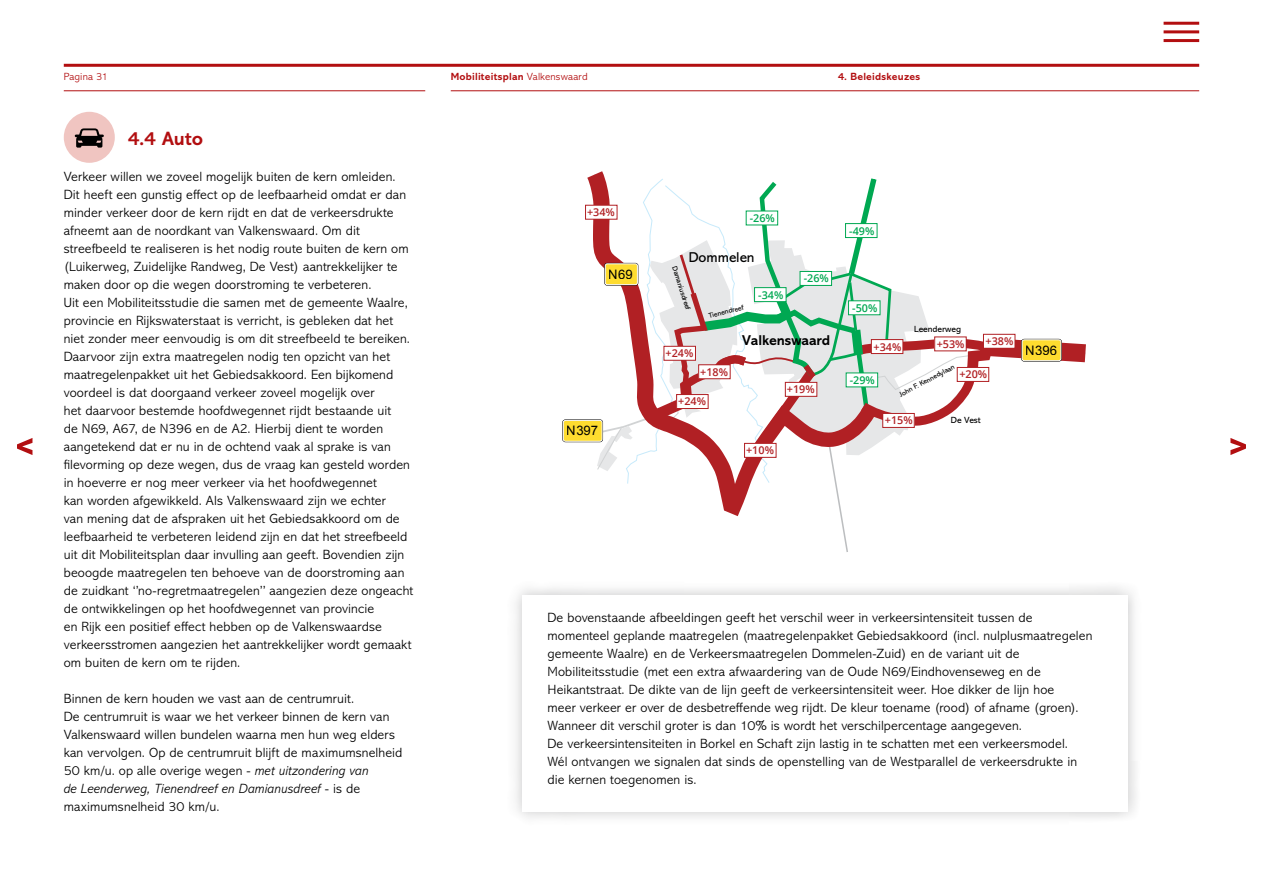
<style>
.page{position:relative;width:1263px;height:893px;background:#fff}
.page>*{position:absolute;margin:0;border:0;box-sizing:border-box;transform-origin:0 0}
.Subtitle__align_left{font:700 19.5px "Abadi MT Pro";color:#b20e10}
.t1{font:700 14.4px "Abadi MT Pro";color:#000}
.t2{font:14.4px "Abadi MT Pro";color:#000}
.Body_Text__align_left{font:300 13.5px/18px "Abadi MT Pro";letter-spacing:.01em;color:#000}
.t3{font:13.05px "Arial";color:#000}
.t4{font:600 10.8px "Open Sans";color:#b12024}
.t5{font:600 10.8px "Open Sans";color:#00a852}
.t6{font:700 10.5px "Abadi MT Pro";letter-spacing:.02em;color:#b20e10}
.t7{font:300 10.5px "Abadi MT Pro";letter-spacing:.01em;color:#b20e10}
.t8{font:9px "Abadi MT Pro";color:#000}
.t9{font:7.2px "Abadi MT Pro";color:#000}
.s1{font-weight:300}
.s2{font-style:italic}
</style>
<div class="page">
<div style="left:507px;top:581px;width:635px;height:244px;background:#4d4d4f;opacity:.3"></div>
<div style="left:522px;top:595px;width:606px;height:216px;background:#fff"></div>
<div style="left:64px;top:112px;width:51px;height:51px;background:#f0c5c1;border-radius:50%"></div>
<div style="left:585px;top:205px;width:32px;height:15px;border:1px solid #b12024"></div>
<svg style="left:592px;top:172px;width:494px;height:380px"></svg>
<div style="left:664px;top:346px;width:31px;height:14px;background:#fff"></div>
<div style="left:663px;top:346px;width:33px;height:15px;border:1px solid #b12024"></div>
<div style="left:754px;top:288px;width:32px;height:14px;background:#fff"></div>
<div style="left:754px;top:287px;width:32px;height:15px;border:1px solid #00a852"></div>
<div style="left:848px;top:301px;width:32px;height:14px;background:#fff"></div>
<div style="left:845px;top:224px;width:32px;height:14px;background:#fff"></div>
<div style="left:845px;top:223px;width:32px;height:15px;border:1px solid #00a852"></div>
<div style="left:800px;top:271px;width:31px;height:14px;background:#fff"></div>
<div style="left:800px;top:271px;width:32px;height:15px;border:1px solid #00a852"></div>
<div style="left:846px;top:373px;width:32px;height:14px;background:#fff"></div>
<div style="left:562px;top:419px;width:41px;height:23px;border:2px solid #000;border-radius:2px"></div>
<div style="left:563px;top:420px;width:39px;height:21px;background:#fedc2f;border-radius:2px"></div>
<div style="left:563px;top:420px;width:39px;height:22px;border:1px solid #fff;border-radius:2px"></div>
<div style="left:1021px;top:339px;width:41px;height:23px;border:2px solid #000;border-radius:2px"></div>
<div style="left:1022px;top:340px;width:39px;height:21px;background:#fedc2f;border-radius:2px"></div>
<div style="left:1022px;top:339px;width:39px;height:22px;border:1px solid #fff;border-radius:2px"></div>
<div style="left:746px;top:211px;width:32px;height:14px;background:#fff"></div>
<svg style="left:75px;top:128px;width:29px;height:20px"></svg>
<hr style="left:64px;top:64px;width:1135px;height:3px;background:#b20e10">
<hr style="left:64px;top:90px;width:361px;height:1px;background:#b20e10">
<hr style="left:451px;top:90px;width:748px;height:1px;background:#b20e10">
<svg style="left:17px;top:438px;width:15px;height:17px"></svg>
<svg style="left:1230px;top:438px;width:16px;height:17px"></svg>
<hr style="left:1163px;top:22px;width:36px;height:3px;background:#b20e10">
<hr style="left:1163px;top:30px;width:36px;height:3px;background:#b20e10">
<hr style="left:1163px;top:39px;width:36px;height:3px;background:#b20e10">
<p class="t7" style="left:64px;top:71px;width:46px">Pagina 31</p>
<p class="t6" style="left:451px;top:70px;width:138px">Mobiliteitsplan <span class="s1">Valkenswaard</span></p>
<p class="t6" style="left:838px;top:70px;width:84px">4. Beleidskeuzes</p>
<p class="Subtitle__align_left" style="left:128px;top:127px;width:77px">4.4 Auto</p>
<p class="Body_Text__align_left" style="left:64px;top:168px;width:351px">Verkeer willen we zoveel mogelijk buiten de kern omleiden.<br>Dit heeft een gunstig effect op de leefbaarheid omdat er dan minder verkeer door de kern rijdt en dat de verkeersdrukte afneemt aan de noordkant van Valkenswaard. Om dit streefbeeld te realiseren is het nodig route buiten de kern om (Luikerweg, Zuidelijke Randweg, De Vest) aantrekkelijker te maken door op die wegen doorstroming te verbeteren.<br>Uit een Mobiliteitsstudie die samen met de gemeente Waalre, provincie en Rijkswaterstaat is verricht, is gebleken dat het niet zonder meer eenvoudig is om dit streefbeeld te bereiken.<br>Daarvoor zijn extra maatregelen nodig ten opzicht van het maatregelenpakket uit het Gebiedsakkoord. Een bijkomend voordeel is dat doorgaand verkeer zoveel mogelijk over<br>het daarvoor bestemde hoofdwegennet rijdt bestaande uit<br>de N69, A67, de N396 en de A2. Hierbij dient te worden aangetekend dat er nu in de ochtend vaak al sprake is van filevorming op deze wegen, dus de vraag kan gesteld worden in hoeverre er nog meer verkeer via het hoofdwegennet<br>kan worden afgewikkeld. Als Valkenswaard zijn we echter<br>van mening dat de afspraken uit het Gebiedsakkoord om de leefbaarheid te verbeteren leidend zijn en dat het streefbeeld uit dit Mobiliteitsplan daar invulling aan geeft. Bovendien zijn beoogde maatregelen ten behoeve van de doorstroming aan de zuidkant ‘’no-regretmaatregelen’’ aangezien deze ongeacht de ontwikkelingen op het hoofdwegennet van provincie<br>en Rijk een positief effect hebben op de Valkenswaardse verkeersstromen aangezien het aantrekkelijker wordt gemaakt om buiten de kern om te rijden.</p>
<p class="Body_Text__align_left" style="left:64px;top:690px;width:340px">Binnen de kern houden we vast aan de centrumruit.<br>De centrumruit is waar we het verkeer binnen de kern van Valkenswaard willen bundelen waarna men hun weg elders kan vervolgen. Op de centrumruit blijft de maximumsnelheid 50 km/u. op alle overige wegen - <span class="s2">met uitzondering van<br>de Leenderweg, Tienendreef en Damianusdreef</span> - is de maximumsnelheid 30 km/u.</p>
<p class="t4" style="left:587px;top:205px;width:29px">+34%</p>
<p class="t3" style="left:609px;top:266px;width:25px">N69</p>
<p class="t3" style="left:567px;top:422px;width:33px">N397</p>
<p class="t5" style="left:750px;top:211px;width:27px">-26%</p>
<p class="t2" style="left:689px;top:249px;width:67px">Dommelen</p>
<p class="t9" style="left:678px;top:265px;width:47px;rotate:72deg">Damaniusdreef</p>
<p class="t9" style="left:708px;top:312px;width:37px;rotate:-14deg">Tienendreef</p>
<p class="t5" style="left:758px;top:287px;width:27px">-34%</p>
<p class="t5" style="left:804px;top:271px;width:27px">-26%</p>
<p class="t4" style="left:665px;top:346px;width:29px">+24%</p>
<p class="t1" style="left:742px;top:332px;width:90px">Valkenswaard</p>
<p class="t5" style="left:849px;top:223px;width:27px">-49%</p>
<p class="t5" style="left:852px;top:300px;width:27px">-50%</p>
<p class="t8" style="left:914px;top:324px;width:49px">Leenderweg</p>
<p class="t4" style="left:873px;top:339px;width:29px">+34%</p>
<p class="t4" style="left:937px;top:337px;width:29px">+53%</p>
<p class="t4" style="left:985px;top:334px;width:29px">+38%</p>
<p class="t4" style="left:872px;top:340px;width:29px">+34%</p>
<p class="t9" style="left:898px;top:391px;width:63px;rotate:-28deg">John F. Kennedylaan</p>
<p class="t4" style="left:700px;top:364px;width:29px">+18%</p>
<p class="t4" style="left:959px;top:367px;width:29px">+20%</p>
<p class="t4" style="left:885px;top:413px;width:29px">+15%</p>
<p class="t5" style="left:850px;top:373px;width:27px">-29%</p>
<p class="t4" style="left:787px;top:382px;width:29px">+19%</p>
<p class="t4" style="left:678px;top:394px;width:29px">+24%</p>
<p class="t8" style="left:951px;top:415px;width:31px">De Vest</p>
<p class="t4" style="left:746px;top:443px;width:29px">+10%</p>
<p class="t3" style="left:1026px;top:342px;width:33px">N396</p>
<p class="Body_Text__align_left" style="left:547px;top:609px;width:546px">De bovenstaande afbeeldingen geeft het verschil weer in verkeersintensiteit tussen de momenteel geplande maatregelen (maatregelenpakket Gebiedsakkoord (incl. nulplusmaatregelen gemeente Waalre) en de Verkeersmaatregelen Dommelen-Zuid) en de variant uit de Mobiliteitsstudie (met een extra afwaardering van de Oude N69/Eindhovenseweg en de Heikantstraat. De dikte van de lijn geeft de verkeersintensiteit weer. Hoe dikker de lijn hoe<br>meer verkeer er over de desbetreffende weg rijdt. De kleur toename (rood) of afname (groen).<br>Wanneer dit verschil groter is dan 10% is wordt het verschilpercentage aangegeven.</p>
<p class="Body_Text__align_left" style="left:547px;top:735px;width:531px">De verkeersintensiteiten in Borkel en Schaft zijn lastig in te schatten met een verkeersmodel.<br>Wél ontvangen we signalen dat sinds de openstelling van de Westparallel de verkeersdrukte in die kernen toegenomen is.</p>
</div>
